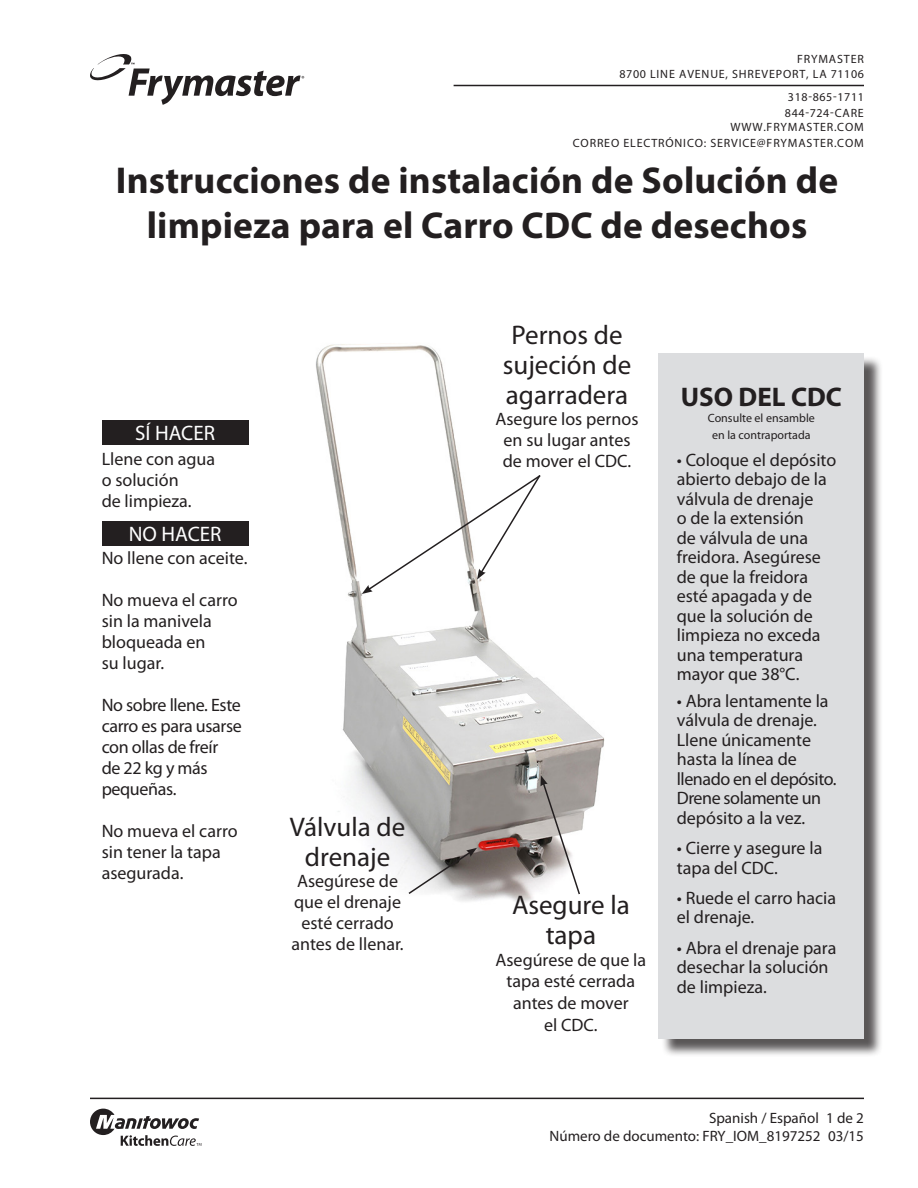
<style>
.page{position:relative;width:918px;height:1188px;background:#fff}
.page>*{position:absolute;margin:0;border:0;box-sizing:border-box;transform-origin:0 0}
.t1{font:700 37.5px/45px "Myriad Pro";letter-spacing:.005em;color:#231f20;text-align:center}
.t2{font:27px/30px "Myriad Pro";color:#231f20;text-align:center}
.t3{font:700 27px "Myriad Pro";color:#231f20}
.t4{font:21px "Myriad Pro";color:#fff}
.t5{font:18px/19.5px "Myriad Pro";color:#231f20}
.t6{font:18px/21px "Myriad Pro";letter-spacing:-.02em;color:#231f20}
._9_Footer{font:15px "Myriad Pro";color:#231f20}
.t7{font:12px/15px "Myriad Pro";letter-spacing:.07em;color:#231f20;text-align:right}
.t8{font:12px/16.5px "Myriad Pro";color:#231f20;text-align:center}
.t9{font:12px/16.5px "Myriad Pro";letter-spacing:.05em;color:#231f20}
</style>
<div class="page">
<svg style="left:90px;top:1109px;width:112px;height:37px"></svg>
<hr style="left:90px;top:1098px;width:774px;height:1px;background:#231f20">
<hr style="left:454px;top:85px;width:410px;height:1px;background:#231f20">
<svg style="left:90px;top:54px;width:214px;height:51px"></svg>
<img style="left:316px;top:344px;width:289px;height:559px">
<div style="left:102px;top:420px;width:147px;height:25px;background:#231f20"></div>
<div style="left:102px;top:521px;width:147px;height:24px;background:#231f20"></div>
<svg style="left:362px;top:473px;width:180px;height:121px"></svg>
<svg style="left:407px;top:848px;width:70px;height:47px"></svg>
<svg style="left:540px;top:775px;width:41px;height:121px"></svg>
<div style="left:661px;top:356px;width:222px;height:701px;background:#231f20;opacity:.75"></div>
<div style="left:659px;top:353px;width:205px;height:686px;background:#dcdddf"></div>
<p class="t7" style="left:620px;top:52px;width:246px">FRYMASTER<br>8700 LINE AVENUE, SHREVEPORT, LA 71106</p>
<p class="t9" style="left:785px;top:88px;width:81px">318-865-1711<br>844-724-CARE</p>
<p class="t7" style="left:573px;top:118px;width:293px;line-height:16.5px">WWW.FRYMASTER.COM<br>CORREO ELECTRÓNICO: SERVICE@FRYMASTER.COM</p>
<h1 class="t1" style="left:116px;top:157px;width:724px">Instrucciones de instalación de Solución de limpieza para el Carro CDC de desechos</h1>
<p class="t4" style="left:135px;top:422px;width:81px">SÍ HACER</p>
<p class="t5" style="left:102px;top:449px;width:115px;line-height:21px">Llene con agua o solución<br>de limpieza.</p>
<p class="t4" style="left:129px;top:522px;width:94px">NO HACER</p>
<p class="t5" style="left:102px;top:549px;width:147px">No llene con aceite.</p>
<p class="t5" style="left:102px;top:590px;width:137px;line-height:21px">No mueva el carro sin la manivela bloqueada en<br>su lugar.</p>
<p class="t6" style="left:102px;top:695px;width:142px">No sobre llene. Este carro es para usarse con ollas de freír<br>de 22 kg y más pequeñas.</p>
<p class="t5" style="left:102px;top:821px;width:137px;line-height:21px">No mueva el carro sin tener la tapa asegurada.</p>
<p class="t2" style="left:290px;top:812px;width:117px">Válvula de drenaje</p>
<p class="t5" style="left:291px;top:870px;width:114px;line-height:21px;text-align:center">Asegúrese de que el drenaje esté cerrado antes de llenar.</p>
<p class="t2" style="left:503px;top:321px;width:130px">Pernos de sujeción de agarradera</p>
<p class="t5" style="left:496px;top:409px;width:144px;line-height:21px;text-align:center">Asegure los pernos en su lugar antes de mover el CDC.</p>
<p class="t2" style="left:512px;top:891px;width:119px">Asegure la tapa</p>
<p class="t5" style="left:496px;top:949px;width:152px;line-height:21.6px;text-align:center">Asegúrese de que la tapa esté cerrada antes de mover<br>el CDC.</p>
<p class="t3" style="left:681px;top:379px;width:163px">USO DEL CDC</p>
<p class="t8" style="left:708px;top:410px;width:109px">Consulte el ensamble en la contraportada</p>
<p class="t5" style="left:677px;top:450px;width:161px">• Coloque el depósito abierto debajo de la válvula de drenaje<br>o de la extensión<br>de válvula de una freidora. Asegúrese de que la freidora esté apagada y de que la solución de limpieza no exceda una temperatura mayor que 38°C.</p>
<p class="t5" style="left:677px;top:691px;width:161px">• Abra lentamente la válvula de drenaje.<br>Llene únicamente hasta la línea de llenado en el depósito.<br>Drene solamente un depósito a la vez.</p>
<p class="t5" style="left:677px;top:839px;width:147px">• Cierre y asegure la tapa del CDC.</p>
<p class="t5" style="left:677px;top:888px;width:161px">• Ruede el carro hacia el drenaje.</p>
<p class="t5" style="left:677px;top:938px;width:161px">• Abra el drenaje para desechar la solución de limpieza.</p>
<p class="_9_Footer" style="left:826px;top:1110px;width:39px">1 de 2</p>
<p class="_9_Footer" style="left:550px;top:1128px;width:316px">Número de documento: FRY_IOM_8197252 03/15</p>
<p class="_9_Footer" style="left:709px;top:1110px;width:111px">Spanish / Español</p>
</div>
